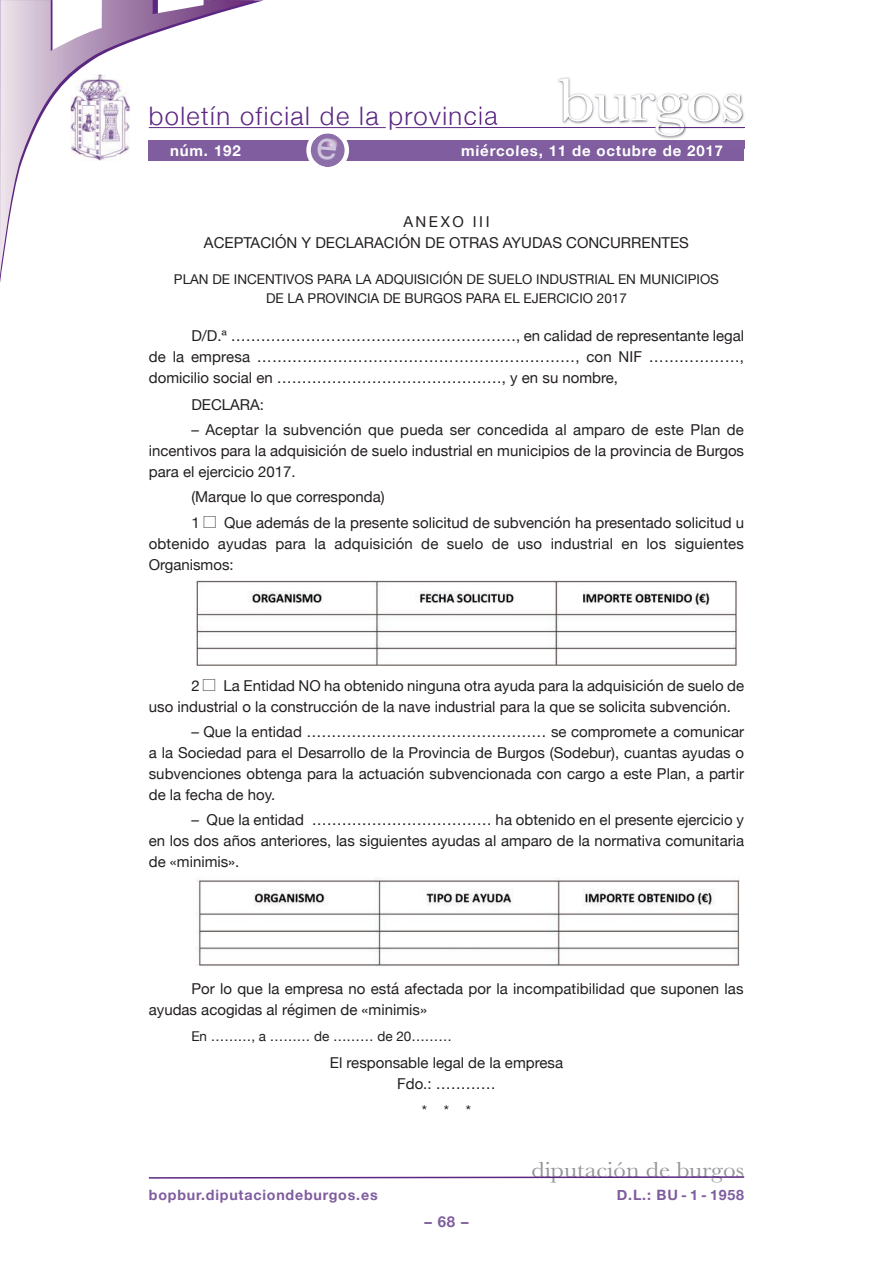
<style>
.page{position:relative;width:893px;height:1263px;background:#fff}
.page>*{position:absolute;margin:0;border:0;box-sizing:border-box;transform-origin:0 0}
.t1{font:63px "Baskerville";letter-spacing:-.01em;color:#fff;scale:1.12 1}
.t2{font:300 25.5px "Helvetica Neue";letter-spacing:.055em;color:#5c2781}
.t3{font:22.5px "Baskerville";color:#939598;scale:1.12 1}
.t4{font:15px/21px "Helvetica Neue";color:#231f20;text-align:justify}
.t5{font:700 15px "Helvetica Neue";letter-spacing:.055em;color:#fff}
.t6{font:700 15px "Helvetica Neue";color:#7f5d9e}
.t7{font:700 14.25px "Helvetica Neue";letter-spacing:.055em;color:#7f5d9e}
.t8{font:13.5px/18.9px "Helvetica Neue";color:#231f20;text-align:center}
</style>
<div class="page">
<hr style="left:396px;top:127px;width:348px;height:1px;background:#5c2781">
<hr style="left:149px;top:127px;width:237px;height:1px;background:#5c2781">
<svg style="left:0;top:0;width:255px;height:275px"></svg>
<div style="left:149px;top:140px;width:595px;height:20px;background:#7f5d9e"></div>
<svg style="left:148px;top:1176px;width:597px;height:3px"></svg>
<img style="left:468px;top:77px;width:277px;height:72px">
<img style="left:468px;top:127px;width:191px;height:1px">
<img style="left:468px;top:140px;width:276px;height:9px">
<img style="left:468px;top:144px;width:46px;height:5px">
<hr style="left:659px;top:127px;width:85px;height:1px;background:#5c2781">
<img style="left:71px;top:74px;width:59px;height:87px">
<img style="left:196px;top:580px;width:542px;height:85px">
<img style="left:196px;top:878px;width:544px;height:89px">
<svg style="left:306px;top:133px;width:43px;height:34px"></svg>
<h2 class="t2" style="left:149px;top:100px;width:350px">boletín oficial de la provincia</h2>
<h1 class="t1" style="left:558px;top:62px;width:168px">burgos</h1>
<p class="t5" style="left:170px;top:141px;width:72px">núm. 192</p>
<p class="t5" style="left:461px;top:141px;width:263px">miércoles, 11 de octubre de 2017</p>
<p class="t4" style="left:204px;top:211px;width:486px;text-align:center">ANExO III<br>ACEPTACIÓN Y DECLARACIÓN DE OTRAS AYUDAS CONCURRENTES</p>
<p class="t8" style="left:174px;top:270px;width:547px">PLAN DE INCENTIVOS PARA LA ADQUISICIÓN DE SUELO INDUSTRIAL EN MUNICIPIOS<br>DE LA PROVINCIA DE BURGOS PARA EL EJERCICIO 2017</p>
<p class="t4" style="left:149px;top:325px;width:597px;text-indent:43px">D/D.ª …………………………………………………, en calidad de representante legal de la empresa ………………………………………………………, con NIF ………………, domicilio social en ………………………………………, y en su nombre,</p>
<p class="t4" style="left:191px;top:394px;width:74px">DECLARA:</p>
<p class="t4" style="left:149px;top:419px;width:597px;text-indent:43px">– Aceptar la subvención que pueda ser concedida al amparo de este Plan de incentivos para la adquisición de suelo industrial en municipios de la provincia de Burgos para el ejercicio 2017.</p>
<p class="t4" style="left:191px;top:484px;width:195px;line-height:25.2px">(Marque lo que corresponda)<br>1</p>
<p class="t4" style="left:149px;top:511px;width:597px;text-indent:75px">Que además de la presente solicitud de subvención ha presentado solicitud u obtenido ayudas para la adquisición de suelo de uso industrial en los siguientes Organismos:</p>
<p class="t4" style="left:149px;top:674px;width:597px;text-indent:75px">La Entidad NO ha obtenido ninguna otra ayuda para la adquisición de suelo de uso industrial o la construcción de la nave industrial para la que se solicita subvención.</p>
<p class="t4" style="left:149px;top:721px;width:597px;text-indent:43px">– Que la entidad ………………………………………… se compromete a comunicar a la Sociedad para el Desarrollo de la Provincia de Burgos (Sodebur), cuantas ayudas o subvenciones obtenga para la actuación subvencionada con cargo a este Plan, a partir de la fecha de hoy.</p>
<p class="t4" style="left:149px;top:809px;width:597px;text-indent:43px">– Que la entidad ……………………………… ha obtenido en el presente ejercicio y en los dos años anteriores, las siguientes ayudas al amparo de la normativa comunitaria de «minimis».</p>
<p class="t4" style="left:191px;top:674px;width:10px">2</p>
<p class="t4" style="left:149px;top:978px;width:596px;text-indent:43px">Por lo que la empresa no está afectada por la incompatibilidad que suponen las ayudas acogidas al régimen de «minimis»</p>
<p class="t8" style="left:191px;top:1027px;width:262px">En ………, a ……… de ……… de 20………</p>
<p class="t4" style="left:330px;top:1052px;width:235px;text-align:center">El responsable legal de la empresa<br>Fdo.: …………</p>
<p class="t4" style="left:422px;top:1100px;width:51px">* * *</p>
<h3 class="t3" style="left:531px;top:1156px;width:191px">diputación de burgos</h3>
<p class="t7" style="left:149px;top:1186px;width:230px">bopbur.diputaciondeburgos.es</p>
<p class="t7" style="left:617px;top:1186px;width:129px">D.L.: BU - 1 - 1958</p>
<p class="t6" style="left:424px;top:1212px;width:46px">–68–</p>
</div>
